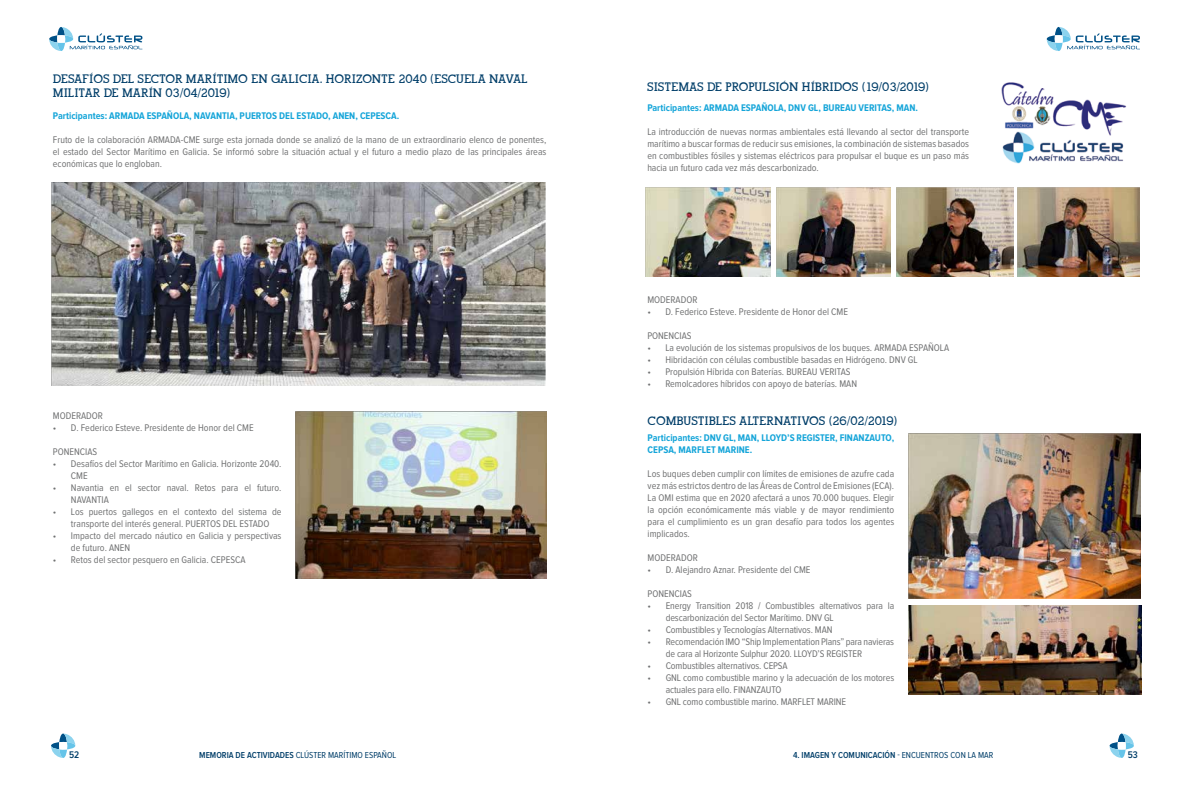
<style>
.page{position:relative;width:1191px;height:794px;background:#fff}
.page>*{position:absolute;margin:0;border:0;box-sizing:border-box;transform-origin:0 0}
.t1{font:700 12px/14.4px "Alexandria FLF";color:#003e69}
.t2{font:10px/12px "Proxima Nova Cond";color:#707172}
.t3{font:700 10px/12px "Proxima Nova Cond";color:#15a5d9}
.t4{font:600 10px "Proxima Nova Cond";color:#003e69}
.t5{font:9px "Proxima Nova Cond";color:#003e69}
.t6{font:600 9px "Proxima Nova Cond";color:#003e69}
.s1{font-weight:600}
.s2{font-weight:400}
</style>
<div class="page">
<svg style="left:1046px;top:27px;width:94px;height:24px"></svg>
<svg style="left:1109px;top:733px;width:24px;height:25px"></svg>
<svg style="left:49px;top:27px;width:93px;height:24px"></svg>
<svg style="left:51px;top:733px;width:24px;height:25px"></svg>
<img style="left:51px;top:183px;width:495px;height:203px">
<img style="left:296px;top:411px;width:250px;height:167px">
<img style="left:645px;top:187px;width:125px;height:89px">
<img style="left:776px;top:187px;width:114px;height:89px">
<img style="left:896px;top:187px;width:117px;height:89px">
<img style="left:1018px;top:187px;width:121px;height:89px">
<img style="left:1001px;top:82px;width:126px;height:81px">
<img style="left:908px;top:605px;width:233px;height:89px">
<img style="left:908px;top:433px;width:232px;height:165px">
<p class="t1" style="left:53px;top:72px;width:476px">DESAFÍOS DEL SECTOR MARÍTIMO EN GALICIA. HORIZONTE 2040 (ESCUELA NAVAL<br>MILITAR DE MARÍN 03/04/2019)</p>
<p class="t3" style="left:53px;top:110px;width:348px">Participantes: ARMADA ESPAÑOLA, NAVANTIA, PUERTOS DEL ESTADO, ANEN, CEPESCA.</p>
<p class="t2" style="left:53px;top:134px;width:495px;text-align:justify">Fruto de la colaboración ARMADA-CME surge esta jornada donde se analizó de la mano de un extraordinario elenco de ponentes, el estado del Sector Marítimo en Galicia. Se informó sobre la situación actual y el futuro a medio plazo de las principales áreas económicas que lo engloban.</p>
<p class="t2" style="left:53px;top:410px;width:52px">MODERADOR</p>
<p class="t2" style="left:53px;top:422px;width:202px">• D. Federico Esteve. Presidente de Honor del CME</p>
<p class="t2" style="left:53px;top:446px;width:46px">PONENCIAS</p>
<p class="t2" style="left:71px;top:458px;width:212px;text-indent:-18px">• Desafíos del Sector Marítimo en Galicia. Horizonte 2040.<br>CME</p>
<p class="t2" style="left:71px;top:482px;width:212px;text-indent:-18px">• Navantia en el sector naval. Retos para el futuro.<br>NAVANTIA</p>
<p class="t2" style="left:71px;top:506px;width:212px;text-indent:-18px">• Los puertos gallegos en el contexto del sistema de transporte del interés general. PUERTOS DEL ESTADO</p>
<p class="t2" style="left:71px;top:530px;width:212px;text-indent:-18px">• Impacto del mercado náutico en Galicia y perspectivas de futuro. ANEN</p>
<p class="t2" style="left:53px;top:554px;width:194px">• Retos del sector pesquero en Galicia. CEPESCA</p>
<p class="t1" style="left:647px;top:80px;width:283px">SISTEMAS DE PROPULSIÓN HÍBRIDOS (19/03/2019)</p>
<p class="t3" style="left:647px;top:102px;width:272px">Participantes: ARMADA ESPAÑOLA, DNV GL, BUREAU VERITAS, MAN.</p>
<p class="t2" style="left:647px;top:126px;width:323px;text-align:justify">La introducción de nuevas normas ambientales está llevando al sector del transporte marítimo a buscar formas de reducir sus emisiones, la combinación de sistemas basados en combustibles fósiles y sistemas eléctricos para propulsar el buque es un paso más hacia un futuro cada vez más descarbonizado.</p>
<p class="t2" style="left:647px;top:294px;width:52px">MODERADOR</p>
<p class="t2" style="left:647px;top:306px;width:202px">• D. Federico Esteve. Presidente de Honor del CME</p>
<p class="t2" style="left:647px;top:330px;width:46px">PONENCIAS</p>
<p class="t2" style="left:647px;top:342px;width:303px">• La evolución de los sistemas propulsivos de los buques. ARMADA ESPAÑOLA</p>
<p class="t2" style="left:647px;top:354px;width:272px">• Hibridación con células combustible basadas en Hidrógeno. DNV GL</p>
<p class="t2" style="left:647px;top:366px;width:205px">• Propulsión Híbrida con Baterías. BUREAU VERITAS</p>
<p class="t2" style="left:647px;top:378px;width:211px">• Remolcadores híbridos con apoyo de baterías. MAN</p>
<p class="t1" style="left:647px;top:413px;width:251px">COMBUSTIBLES ALTERNATIVOS (26/02/2019)</p>
<p class="t3" style="left:647px;top:432px;width:248px">Participantes: DNV GL, MAN, LLOYD’S REGISTER, FINANZAUTO,<br>CEPSA, MARFLET MARINE.</p>
<p class="t2" style="left:647px;top:468px;width:248px;text-align:justify">Los buques deben cumplir con límites de emisiones de azufre cada vez más estrictos dentro de las Áreas de Control de Emisiones (ECA).<br>La OMI estima que en 2020 afectará a unos 70.000 buques. Elegir la opción económicamente más viable y de mayor rendimiento para el cumplimiento es un gran desafío para todos los agentes implicados.</p>
<p class="t2" style="left:647px;top:552px;width:52px">MODERADOR</p>
<p class="t2" style="left:647px;top:564px;width:164px">• D. Alejandro Aznar. Presidente del CME</p>
<p class="t2" style="left:647px;top:588px;width:46px">PONENCIAS</p>
<p class="t2" style="left:665px;top:600px;width:230px;text-indent:-18px">• Energy Transition 2018 / Combustibles alternativos para la descarbonización del Sector Marítimo. DNV GL</p>
<p class="t2" style="left:647px;top:624px;width:186px">• Combustibles y Tecnologías Alternativos. MAN</p>
<p class="t2" style="left:665px;top:636px;width:230px;text-indent:-18px">• Recomendación IMO “Ship Implementation Plans” para navieras de cara al Horizonte Sulphur 2020. LLOYD’S REGISTER</p>
<p class="t2" style="left:647px;top:660px;width:141px">• Combustibles alternativos. CEPSA</p>
<p class="t2" style="left:665px;top:672px;width:230px;text-indent:-18px">• GNL como combustible marino y la adecuación de los motores actuales para ello. FINANZAUTO</p>
<p class="t2" style="left:647px;top:696px;width:200px">• GNL como combustible marino. MARFLET MARINE</p>
<p class="t4" style="left:69px;top:750px;width:12px">52</p>
<p class="t5" style="left:199px;top:751px;width:198px"><span class="s1">MEMORIA DE ACTIVIDADES</span> CLÚSTER MARÍTIMO ESPAÑOL</p>
<p class="t6" style="left:793px;top:751px;width:202px">4. IMAGEN Y COMUNICACIÓN <span class="s2">- ENCUENTROS CON LA MAR</span></p>
<p class="t4" style="left:1127px;top:750px;width:12px">53</p>
</div>
